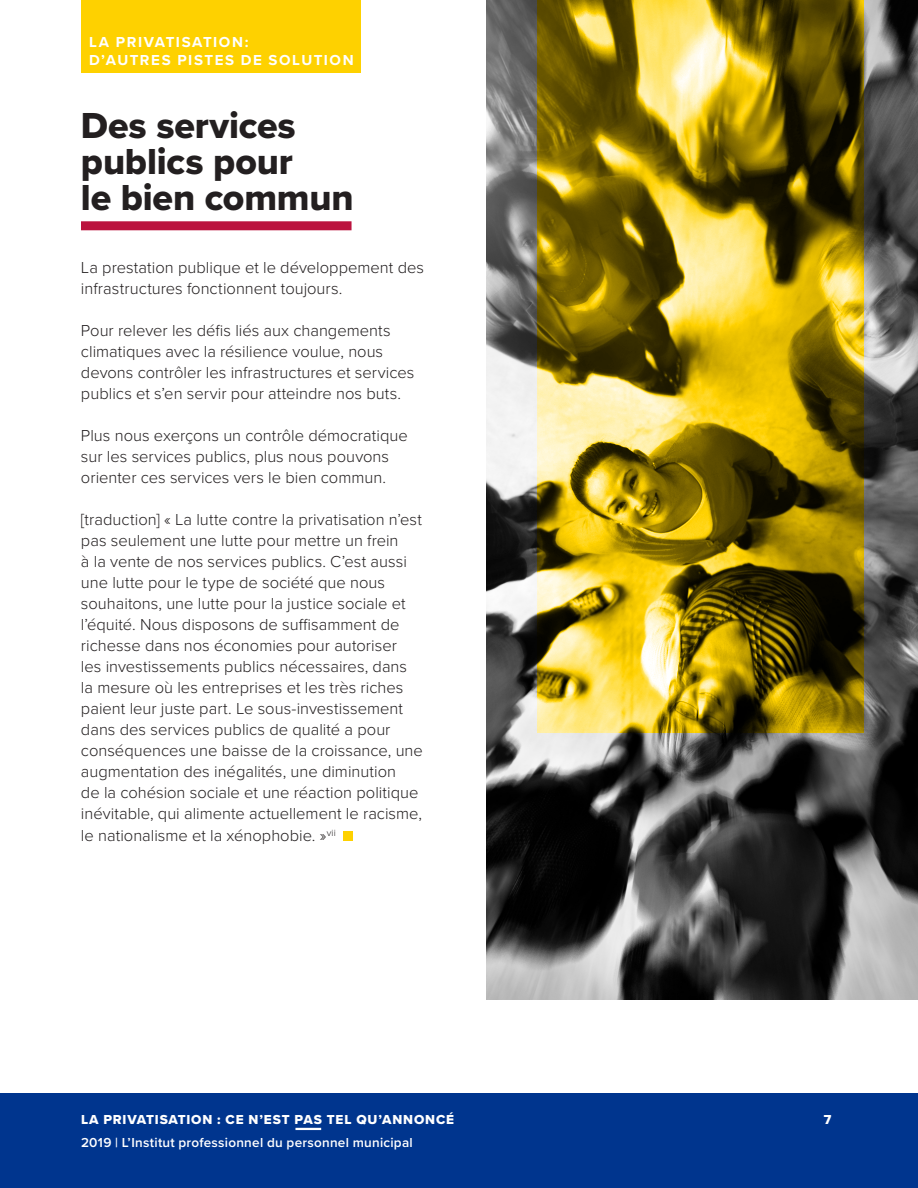
<style>
.page{position:relative;width:918px;height:1188px;background:#fff}
.page>*{position:absolute;margin:0;border:0;box-sizing:border-box;transform-origin:0 0}
.t1{font:37.5px "Proxima Nova Extrabld";letter-spacing:-.005em;color:#231f20}
.t2{font:300 16.5px/21px "Proxima Nova";color:#231f20}
.t3{font:700 15px/18px "Proxima Nova";letter-spacing:.105em;color:#fff}
.t4{font:600 13.5px "Proxima Nova";letter-spacing:.02em;color:#fff}
.t5{font:13.5px "Proxima Nova Extrabld";letter-spacing:.06em;color:#fff}
</style>
<div class="page">
<div style="left:0;top:1094px;width:918px;height:94px;background:#00358e"></div>
<div style="left:81px;top:0;width:280px;height:72px;background:#fed100"></div>
<hr style="left:295px;top:1128px;width:26px;height:2px;background:#fff">
<div style="left:81px;top:221px;width:271px;height:9px;background:#bb133e"></div>
<div style="left:343px;top:831px;width:10px;height:10px;background:#fed100"></div>
<img style="left:486px;top:0;width:432px;height:999px">
<svg style="left:537px;top:0;width:327px;height:733px;background:#98821e"></svg>
<p class="t3" style="left:89px;top:32px;width:266px">LA PRIVATISATION:<br>D’AUTRES PISTES DE SOLUTION</p>
<p class="t1" style="left:81px;top:97px;width:216px">Des services</p>
<p class="t1" style="left:81px;top:133px;width:213px">publics pour</p>
<p class="t1" style="left:81px;top:169px;width:274px">le bien commun</p>
<p class="t2" style="left:81px;top:256px;width:345px">La prestation publique et le développement des infrastructures fonctionnent toujours.</p>
<p class="t2" style="left:81px;top:319px;width:335px">Pour relever les défis liés aux changements climatiques avec la résilience voulue, nous devons contrôler les infrastructures et services publics et s’en servir pour atteindre nos buts.</p>
<p class="t2" style="left:81px;top:424px;width:328px">Plus nous exerçons un contrôle démocratique sur les services publics, plus nous pouvons orienter ces services vers le bien commun.</p>
<p class="t2" style="left:81px;top:508px;width:343px">[traduction] « La lutte contre la privatisation n’est pas seulement une lutte pour mettre un frein<br>à la vente de nos services publics. C’est aussi une lutte pour le type de société que nous souhaitons, une lutte pour la justice sociale et l’équité. Nous disposons de suffisamment de richesse dans nos économies pour autoriser<br>les investissements publics nécessaires, dans la mesure où les entreprises et les très riches paient leur juste part. Le sous-investissement dans des services publics de qualité a pour conséquences une baisse de la croissance, une augmentation des inégalités, une diminution<br>de la cohésion sociale et une réaction politique inévitable, qui alimente actuellement le racisme,</p>
<p class="t2" style="left:81px;top:824px;width:256px">le nationalisme et la xénophobie. »<sup>vii</sup></p>
<p class="t5" style="left:81px;top:1110px;width:375px">LA PRIVATISATION : CE N’EST PAS TEL QU’ANNONCÉ</p>
<p class="t4" style="left:81px;top:1132px;width:333px">2019 | L’Institut professionnel du personnel municipal</p>
<p class="t5" style="left:824px;top:1110px;width:9px">7</p>
</div>
